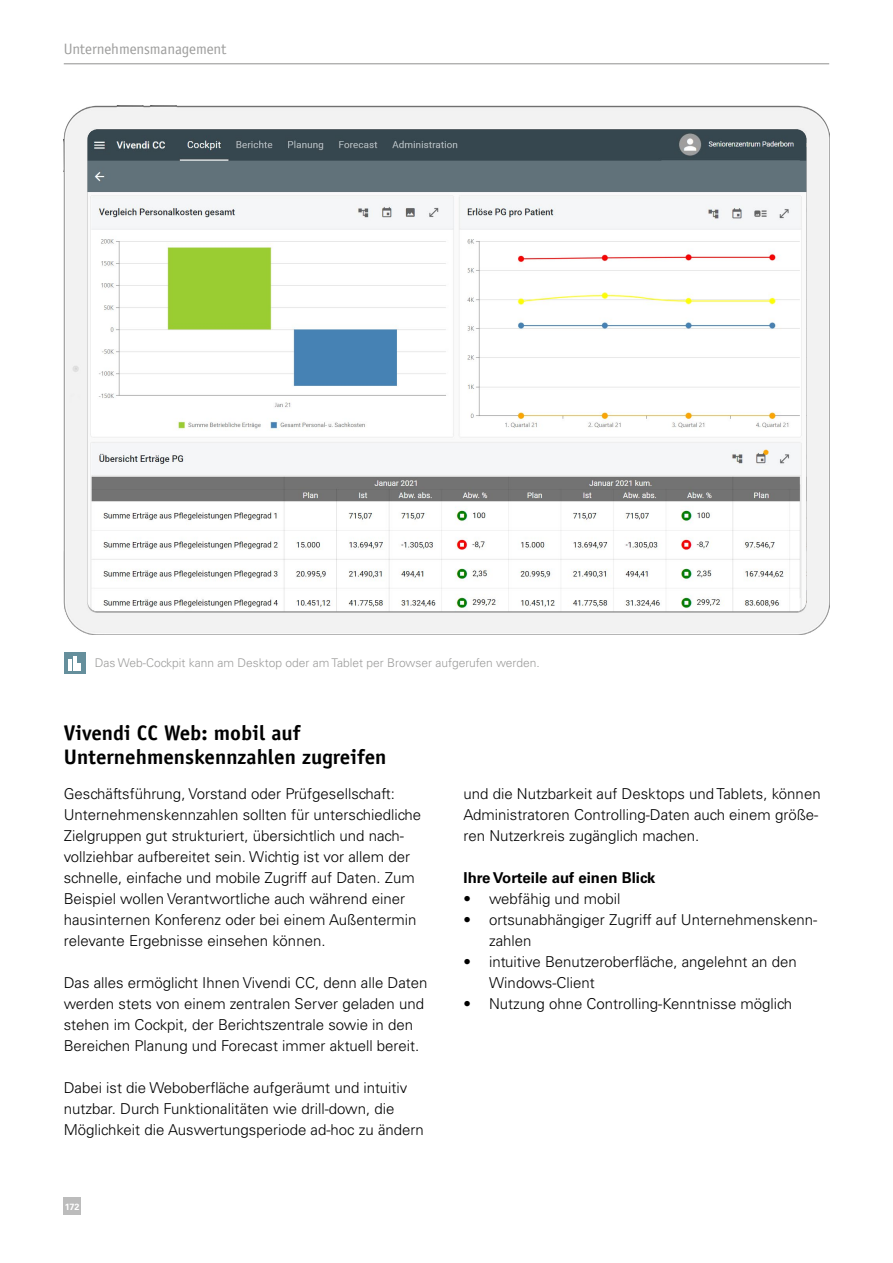
<style>
.page{position:relative;width:893px;height:1263px;background:#fff}
.page>*{position:absolute;margin:0;border:0;box-sizing:border-box;transform-origin:0 0}
.t1{font:700 21px/24px "Officina Sans";color:#000}
.t2{font:300 15px/21px "Univers LT Std";color:#000}
.t3{font:700 15px "Univers LT Std";color:#000}
.t4{font:15px "Officina Sans";color:#9d9d9c}
.t5{font:300 12px "Univers LT Std";color:#9d9d9c}
.t6{font:700 9px "Univers LT Std";color:#fff}
</style>
<div class="page">
<div style="left:64px;top:1198px;width:17px;height:17px;background:#bcbcbc"></div>
<hr style="left:64px;top:63px;width:765px;height:1px;background:#9d9d9c">
<div style="left:64px;top:652px;width:21px;height:22px;background:#658f9c"></div>
<hr style="left:73px;top:656px;width:3px;height:14px;background:#fff">
<svg style="left:69px;top:659px;width:12px;height:11px"></svg>
<img style="left:64px;top:106px;width:765px;height:528px">
<hr style="left:892px;top:0;width:1px;height:1263px;background:#658f9c">
<p class="t4" style="left:64px;top:40px;width:164px">Unternehmensmanagement</p>
<p class="t5" style="left:95px;top:655px;width:446px">Das Web-Cockpit kann am Desktop oder am Tablet per Browser aufgerufen werden.</p>
<h1 class="t1" style="left:64px;top:721px;width:324px">Vivendi CC Web: mobil auf<br>Unternehmenskennzahlen zugreifen</h1>
<p class="t2" style="left:64px;top:783px;width:359px">Geschäftsführung, Vorstand oder Prüfgesellschaft:<br>Unternehmenskennzahlen sollten für unterschiedliche Zielgruppen gut strukturiert, übersichtlich und nach&shy;vollziehbar aufbereitet sein. Wichtig ist vor allem der schnelle, einfache und mobile Zugriff auf Daten. Zum Beispiel wollen Verantwortliche auch während einer hausinternen Konferenz oder bei einem Außentermin relevante Ergebnisse einsehen können.</p>
<p class="t2" style="left:64px;top:972px;width:365px">Das alles ermöglicht Ihnen Vivendi CC, denn alle Daten werden stets von einem zentralen Server geladen und stehen im Cockpit, der Berichtszentrale sowie in den Bereichen Planung und Forecast immer aktuell bereit.</p>
<p class="t2" style="left:64px;top:1077px;width:362px">Dabei ist die Weboberfläche aufgeräumt und intuitiv nutzbar. Durch Funktionalitäten wie drill-down, die<br>Möglichkeit die Auswertungsperiode ad-hoc zu ändern</p>
<p class="t6" style="left:65px;top:1201px;width:16px">172</p>
<p class="t2" style="left:463px;top:783px;width:359px">und die Nutzbarkeit auf Desktops und Tablets, können<br>Administratoren Controlling-Daten auch einem größe&shy;ren Nutzerkreis zugänglich machen.</p>
<p class="t3" style="left:463px;top:869px;width:194px">Ihre Vorteile auf einen Blick</p>
<p class="t2" style="left:463px;top:888px;width:158px">• webfähig und mobil</p>
<p class="t2" style="left:489px;top:909px;width:330px;text-indent:-26px">• ortsunabhängiger Zugriff auf Unternehmenskenn&shy;zahlen</p>
<p class="t2" style="left:489px;top:951px;width:309px;text-indent:-26px">• intuitive Benutzeroberfläche, angelehnt an den<br>Windows-Client</p>
<p class="t2" style="left:463px;top:993px;width:330px">• Nutzung ohne Controlling-Kenntnisse möglich</p>
</div>
